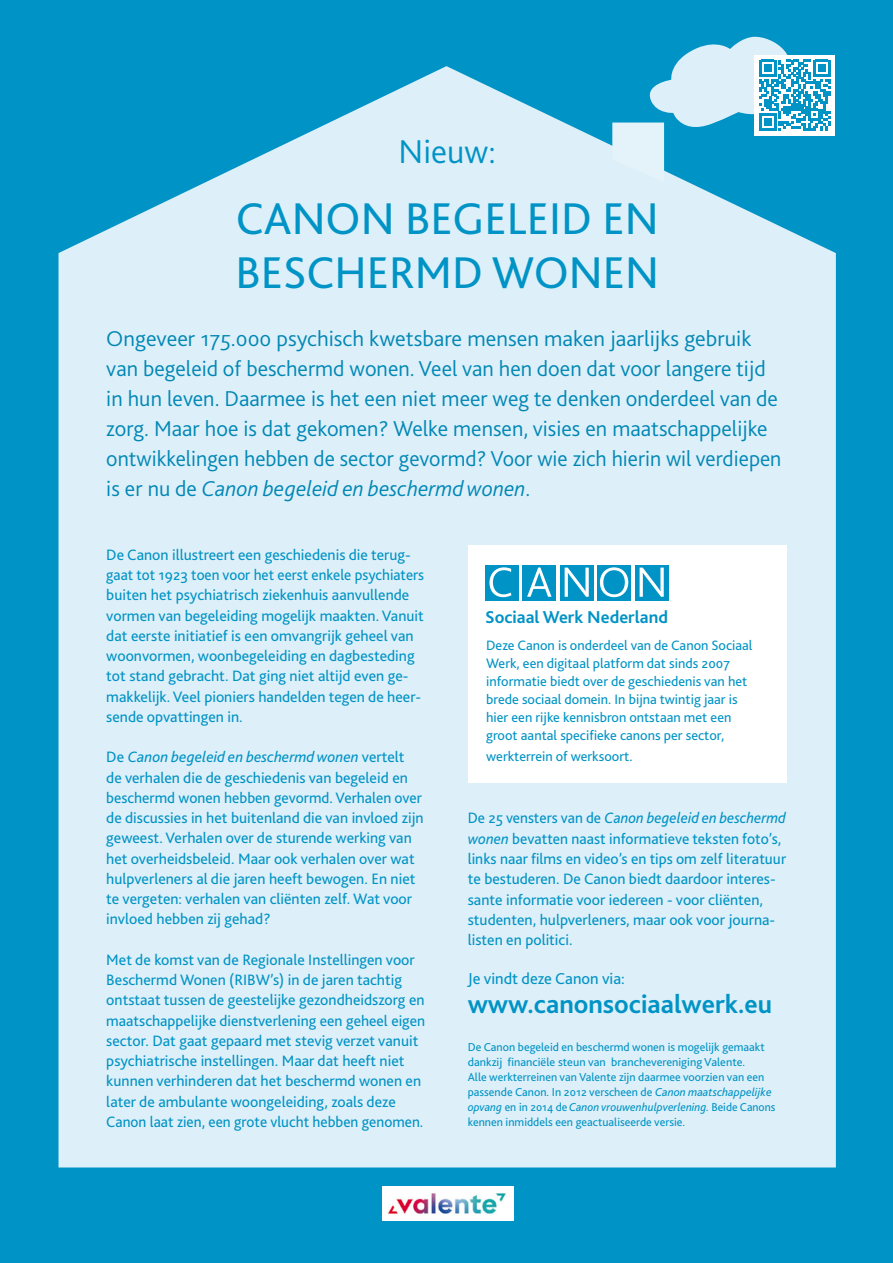
<style>
.page{position:relative;width:893px;height:1263px;background:#0093c5}
.page>*{position:absolute;margin:0;border:0;box-sizing:border-box;transform-origin:0 0}
.t1{font:46.5px/54px "Bliss 2";color:#0093c5}
.t2{font:300 34.5px "Bliss 2";color:#0093c5}
.t3{font:700 27px "Bliss 2";color:#0093c5}
.t4{font:300 22.5px/30px "Bliss 2";color:#0087b5}
.t5{font:700 18px "Bliss 2";color:#0093c5}
.t6{font:16.5px "Bliss 2";color:#0093c5}
.t7{font:15.75px/20.2px "Bliss 2";color:#0093c5}
.t8{font:14.25px/18px "Bliss 2";color:#0093c5}
.t9{font:12px/15px "Bliss 2";color:#0093c5}
.s1{font-style:italic}
</style>
<div class="page">
<div style="left:59px;top:66px;width:777px;height:1101px;background:#ddeff8"></div>
<div style="left:468px;top:546px;width:319px;height:237px;background:#fff"></div>
<div style="left:754px;top:55px;width:81px;height:81px;background:#fff"></div>
<svg style="left:612px;top:36px;width:218px;height:146px"></svg>
<div style="left:522px;top:565px;width:34px;height:36px;background:#0093c5"></div>
<svg style="left:527px;top:567px;width:24px;height:30px"></svg>
<div style="left:560px;top:565px;width:33px;height:36px;background:#0093c5"></div>
<svg style="left:565px;top:568px;width:24px;height:29px"></svg>
<div style="left:597px;top:565px;width:34px;height:36px;background:#0093c5"></div>
<svg style="left:600px;top:567px;width:28px;height:30px"></svg>
<div style="left:635px;top:565px;width:33px;height:36px;background:#0093c5"></div>
<svg style="left:640px;top:568px;width:24px;height:29px"></svg>
<svg style="left:485px;top:565px;width:34px;height:36px"></svg>
<img style="left:382px;top:1186px;width:131px;height:35px">
<h2 class="t2" style="left:399px;top:130px;width:99px">Nieuw:</h2>
<h1 class="t1" style="left:235px;top:190px;width:425px">CANON BEGELEID EN<br>BESCHERMD WONEN</h1>
<p class="t4" style="left:106px;top:323px;width:677px">Ongeveer 175.000 psychisch kwetsbare mensen maken jaarlijks gebruik van begeleid of beschermd wonen. Veel van hen doen dat voor langere tijd in hun leven. Daarmee is het een niet meer weg te denken onderdeel van de zorg. Maar hoe is dat gekomen? Welke mensen, visies en maatschappelijke ontwikkelingen hebben de sector gevormd? Voor wie zich hierin wil verdiepen is er nu de <span class="s1">Canon begeleid en beschermd wonen</span>.</p>
<p class="t7" style="left:106px;top:544px;width:319px">De Canon illustreert een geschiedenis die terug&shy;gaat tot 1923 toen voor het eerst enkele psychiaters buiten het psychiatrisch ziekenhuis aanvullende vormen van begeleiding mogelijk maakten. Vanuit dat eerste initiatief is een omvangrijk geheel van woonvormen, woonbegeleiding en dagbesteding tot stand gebracht. Dat ging niet altijd even ge&shy;makkelijk. Veel pioniers handelden tegen de heer&shy;sende opvattingen in.</p>
<p class="t7" style="left:106px;top:747px;width:319px">De <span class="s1">Canon begeleid en beschermd wonen</span> vertelt de verhalen die de geschiedenis van begeleid en beschermd wonen hebben gevormd. Verhalen over de discussies in het buitenland die van invloed zijn geweest. Verhalen over de sturende werking van het overheidsbeleid. Maar ook verhalen over wat hulpverleners al die jaren heeft bewogen. En niet te vergeten: verhalen van cliënten zelf. Wat voor invloed hebben zij gehad?</p>
<p class="t7" style="left:106px;top:949px;width:320px">Met de komst van de Regionale Instellingen voor Beschermd Wonen (RIBW’s) in de jaren tachtig ontstaat tussen de geestelijke gezondheidszorg en maatschappelijke dienstverlening een geheel eigen sector. Dat gaat gepaard met stevig verzet vanuit psychiatrische instellingen. Maar dat heeft niet kunnen verhinderen dat het beschermd wonen en later de ambulante woongeleiding, zoals deze Canon laat zien, een grote vlucht hebben genomen.</p>
<p class="t5" style="left:485px;top:606px;width:185px">Sociaal Werk Nederland</p>
<p class="t8" style="left:486px;top:636px;width:268px">Deze Canon is onderdeel van de Canon Sociaal Werk, een digitaal platform dat sinds 2007 informatie biedt over de geschiedenis van het brede sociaal domein. In bijna twintig jaar is hier een rijke kennisbron ontstaan met een groot aantal specifieke canons per sector,</p>
<p class="t8" style="left:486px;top:747px;width:148px">werkterrein of werksoort.</p>
<p class="t7" style="left:468px;top:808px;width:320px">De 25 vensters van de <span class="s1">Canon begeleid en beschermd wonen</span> bevatten naast informatieve teksten foto’s, links naar films en video’s en tips om zelf literatuur te bestuderen. De Canon biedt daardoor interes&shy;sante informatie voor iedereen - voor cliënten, studenten, hulpverleners, maar ook voor journa&shy;listen en politici.</p>
<p class="t6" style="left:468px;top:968px;width:159px">Je vindt deze Canon via:</p>
<h3 class="t3" style="left:468px;top:987px;width:306px">www.canonsociaalwerk.eu</h3>
<p class="t9" style="left:468px;top:1039px;width:309px">De Canon begeleid en beschermd wonen is mogelijk gemaakt dankzij financiële steun van branchevereniging Valente.<br>Alle werkterreinen van Valente zijn daarmee voorzien van een passende Canon. In 2012 verscheen de <span class="s1">Canon maatschappelijke opvang</span> en in 2014 de <span class="s1">Canon vrouwenhulpverlening.</span> Beide Canons kennen inmiddels een geactualiseerde versie.</p>
</div>
